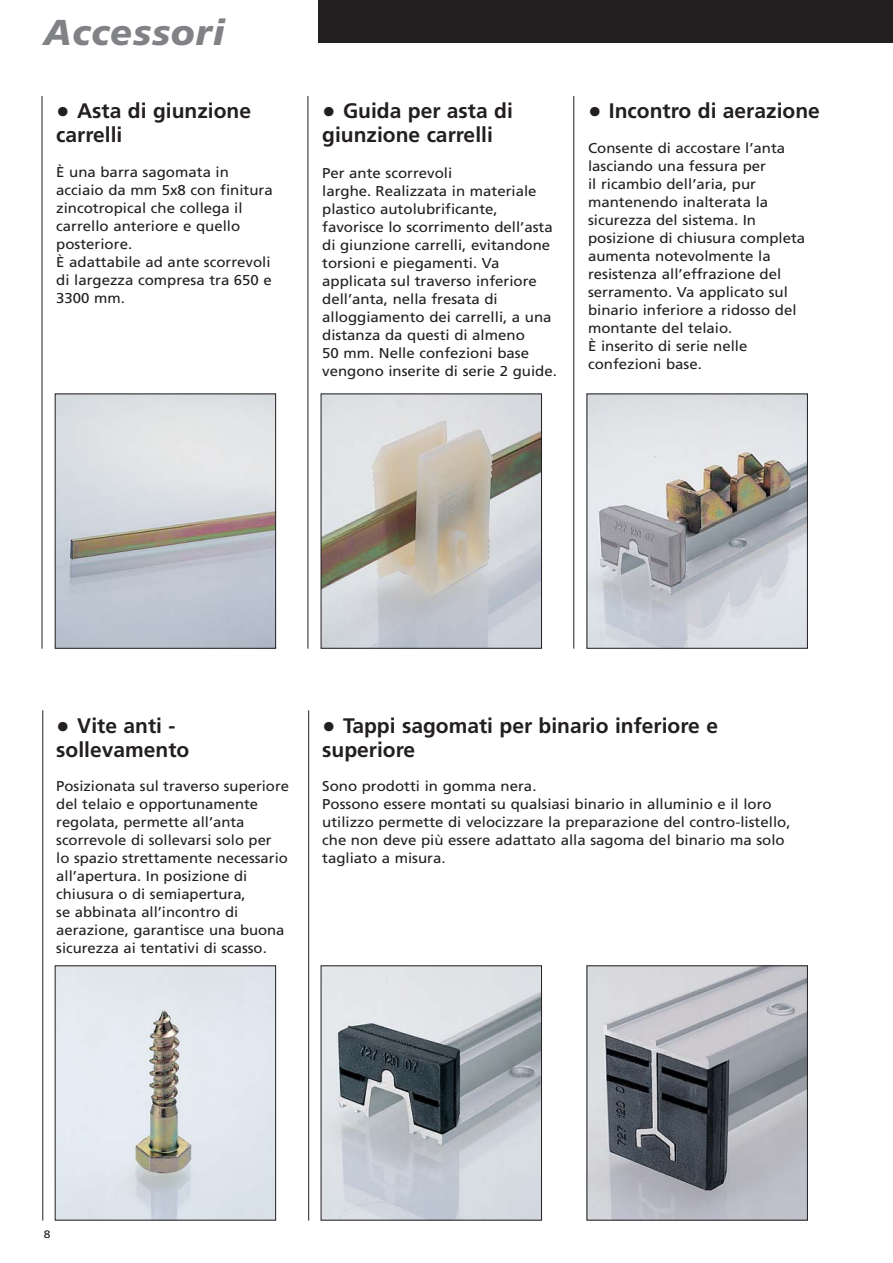
<style>
.page{position:relative;width:893px;height:1263px;background:#fff}
.page>*{position:absolute;margin:0;border:0;box-sizing:border-box;transform-origin:0 0}
.t1{font:italic 900 36px "Frutiger";letter-spacing:.025em;color:#808285}
.t2{font:700 21px/24px "Frutiger";color:#231f20}
.t3{font:14.25px/18px "Frutiger";color:#231f20;scale:1.05 1}
.t4{font:14.25px/18px "Frutiger";color:#231f20;scale:1.04 1}
.t5{font:10.8px "Frutiger";color:#231f20;scale:1.11 1}
.s1{font-size:27px}
</style>
<div class="page">
<div style="left:318px;top:0;width:574px;height:43px;background:#231f20"></div>
<img style="left:57px;top:396px;width:217px;height:251px">
<div style="left:55px;top:394px;width:221px;height:255px;border:1px solid #231f20"></div>
<img style="left:323px;top:396px;width:217px;height:251px">
<div style="left:321px;top:394px;width:221px;height:255px;border:1px solid #231f20"></div>
<img style="left:588px;top:396px;width:217px;height:251px">
<img style="left:57px;top:967px;width:217px;height:252px">
<img style="left:323px;top:967px;width:217px;height:252px">
<div style="left:321px;top:965px;width:221px;height:256px;border:1px solid #231f20"></div>
<img style="left:588px;top:967px;width:217px;height:252px">
<div style="left:586px;top:965px;width:221px;height:256px;border:1px solid #231f20"></div>
<hr style="left:42px;top:96px;width:1px;height:553px;background:#231f20">
<hr style="left:307px;top:96px;width:1px;height:553px;background:#231f20">
<hr style="left:573px;top:96px;width:1px;height:553px;background:#231f20">
<hr style="left:42px;top:710px;width:1px;height:511px;background:#231f20">
<hr style="left:308px;top:710px;width:1px;height:511px;background:#231f20">
<h1 class="t1" style="left:43px;top:18px;width:183px">Accessori</h1>
<h2 class="t2" style="left:56px;top:101px;width:196px"><span class="s1">•</span> Asta di giunzione carrelli</h2>
<p class="t3" style="left:56px;top:164px;width:207px">È una barra sagomata in acciaio da mm 5x8 con finitura zincotropical che collega il carrello anteriore e quello posteriore.<br>È adattabile ad ante scorrevoli di largezza compresa tra 650 e<br>3300 mm.</p>
<h2 class="t2" style="left:322px;top:101px;width:192px"><span class="s1">•</span> Guida per asta di giunzione carrelli</h2>
<p class="t3" style="left:322px;top:166px;width:225px">Per ante scorrevoli<br>larghe. Realizzata in materiale plastico autolubrificante, favorisce lo scorrimento dell’asta di giunzione carrelli, evitandone torsioni e piegamenti. Va applicata sul traverso inferiore dell’anta, nella fresata di alloggiamento dei carrelli, a una distanza da questi di almeno<br>50 mm. Nelle confezioni base vengono inserite di serie 2 guide.</p>
<h2 class="t2" style="left:588px;top:101px;width:233px"><span class="s1">•</span> Incontro di aerazione</h2>
<p class="t3" style="left:588px;top:140px;width:208px">Consente di accostare l’anta lasciando una fessura per<br>il ricambio dell’aria, pur mantenendo inalterata la sicurezza del sistema. In posizione di chiusura completa aumenta notevolmente la resistenza all’effra zione del serramento. Va applicato sul binario inferiore a ridosso del montante del telaio.<br>È inserito di serie nelle confezioni base.</p>
<h2 class="t2" style="left:56px;top:715px;width:135px"><span class="s1">•</span> Vite anti - sollevamento</h2>
<p class="t4" style="left:56px;top:778px;width:225px">Posizionata sul traverso superiore del telaio e opportunamente regolata, permette all’anta scorrevole di sollevarsi solo per<br>lo spazio strettamente necessario all’apertura. In posizione di chiusura o di semiapertura,<br>se abbinata all’incontro di aerazione, garantisce una buona sicurezza ai tentativi di scasso.</p>
<h2 class="t2" style="left:322px;top:715px;width:397px"><span class="s1">•</span> Tappi sagomati per binario inferiore e superiore</h2>
<p class="t3" style="left:322px;top:778px;width:447px">Sono prodotti in gomma nera.<br>Possono essere montati su qualsiasi binario in alluminio e il loro utilizzo permette di velocizzare la preparazione del contro-listello, che non deve più essere adattato alla sagoma del binario ma solo tagliato a misura.</p>
<p class="t5" style="left:44px;top:1230px;width:8px">8</p>
</div>
